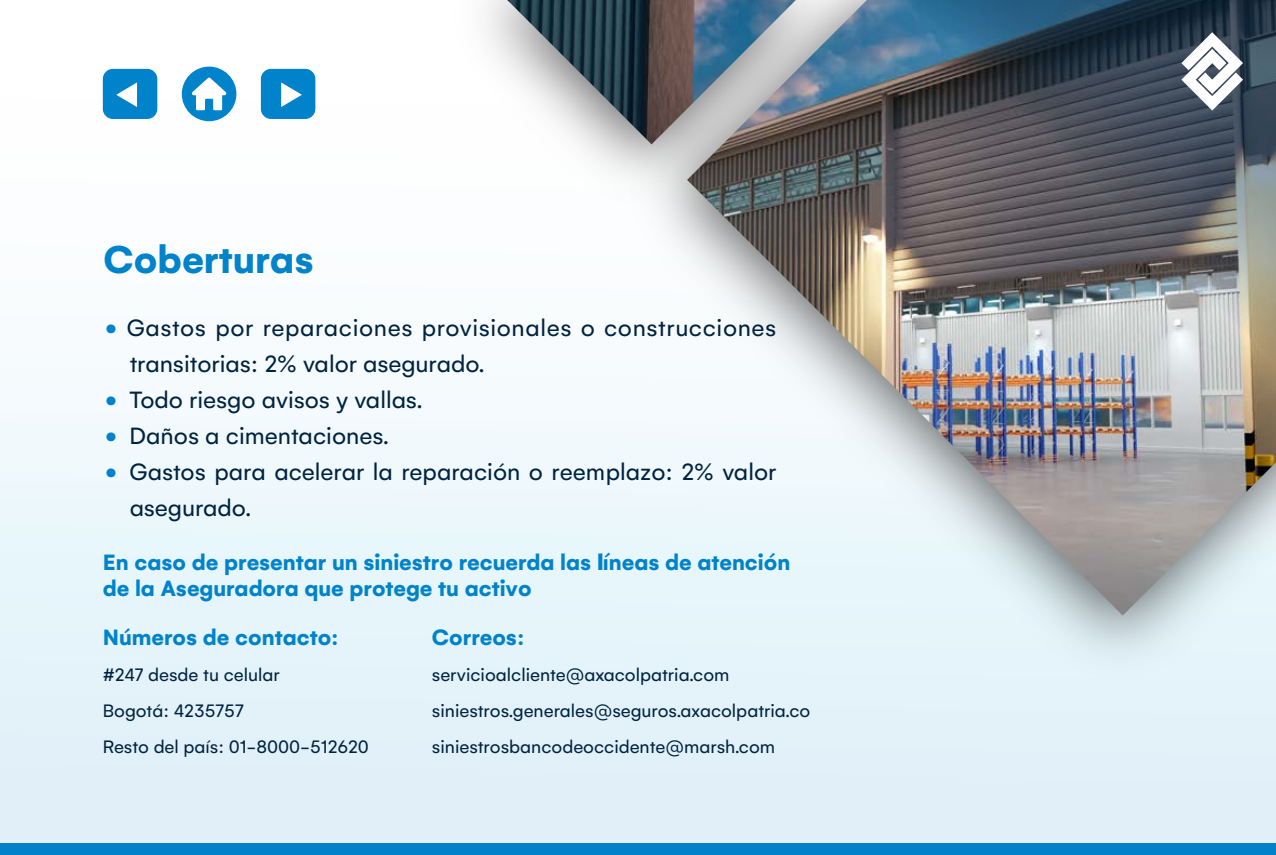
<style>
.page{position:relative;width:1276px;height:855px;background:#fff}
.page>*{position:absolute;margin:0;border:0;box-sizing:border-box;transform-origin:0 0}
.t1{font:700 41.85px "Gelion";color:#0083ca}
.t2{font:25.5px/36px "Gelion";color:#002340}
.t3{font:25.5px/36px "Gelion";letter-spacing:.02em;color:#002340}
.t4{font:700 24px/25.5px "Gelion";color:#0083ca}
.t5{font:19.5px/36px "Gelion";color:#002340}
.s1{color:#0083ca}
</style>
<div class="page">
<div style="left:0;top:0;width:1276px;height:855px;background:linear-gradient(to bottom,#fff,#ddf0f8)"></div>
<img style="left:154px;top:0;width:447px;height:236px">
<img style="left:507px;top:0;width:94px;height:144px">
<div style="left:0;top:843px;width:1276px;height:12px;background:#0081c9"></div>
<div style="left:182px;top:67px;width:54px;height:54px;background:#0083ca;border-radius:27px"></div>
<svg style="left:192px;top:77px;width:34px;height:33px"></svg>
<div style="left:103px;top:69px;width:54px;height:50px;background:#0083ca;border-radius:10px"></div>
<svg style="left:116px;top:82px;width:21px;height:25px"></svg>
<div style="left:261px;top:69px;width:54px;height:50px;background:#0083ca;border-radius:10px"></div>
<svg style="left:281px;top:82px;width:21px;height:25px"></svg>
<img style="left:601px;top:0;width:675px;height:707px">
<img style="left:687px;top:0;width:589px;height:615px">
<img style="left:791px;top:0;width:485px;height:510px">
<svg style="left:1181px;top:32px;width:62px;height:78px"></svg>
<h1 class="t1" style="left:103px;top:233px;width:212px">Coberturas</h1>
<h2 class="t3" style="left:130px;top:309px;width:648px;text-indent:-25px"><span class="s1">•</span> Gastos por reparaciones provisionales o construcciones transitorias: 2% valor asegurado.</h2>
<h2 class="t2" style="left:105px;top:381px;width:319px"><span class="s1">•</span> Todo riesgo avisos y vallas.</h2>
<h2 class="t2" style="left:105px;top:417px;width:285px"><span class="s1">•</span> Daños a cimentaciones.</h2>
<h2 class="t2" style="left:130px;top:453px;width:648px;text-indent:-25px"><span class="s1">•</span> Gastos para acelerar la reparación o reemplazo: 2% valor asegurado.</h2>
<p class="t4" style="left:103px;top:549px;width:689px">En caso de presentar un siniestro recuerda las líneas de atención de la Aseguradora que protege tu activo</p>
<p class="t4" style="left:103px;top:624px;width:237px">Números de contacto:</p>
<p class="t4" style="left:432px;top:624px;width:94px">Correos:</p>
<p class="t5" style="left:103px;top:656px;width:268px">#247 desde tu celular<br>Bogotá: 4235757<br>Resto del país: 01-8000-512620</p>
<p class="t5" style="left:432px;top:656px;width:380px">servicioalcliente@axacolpatria.com siniestros.generales@seguros.axacolpatria.co siniestrosbancodeoccidente@marsh.com</p>
</div>
